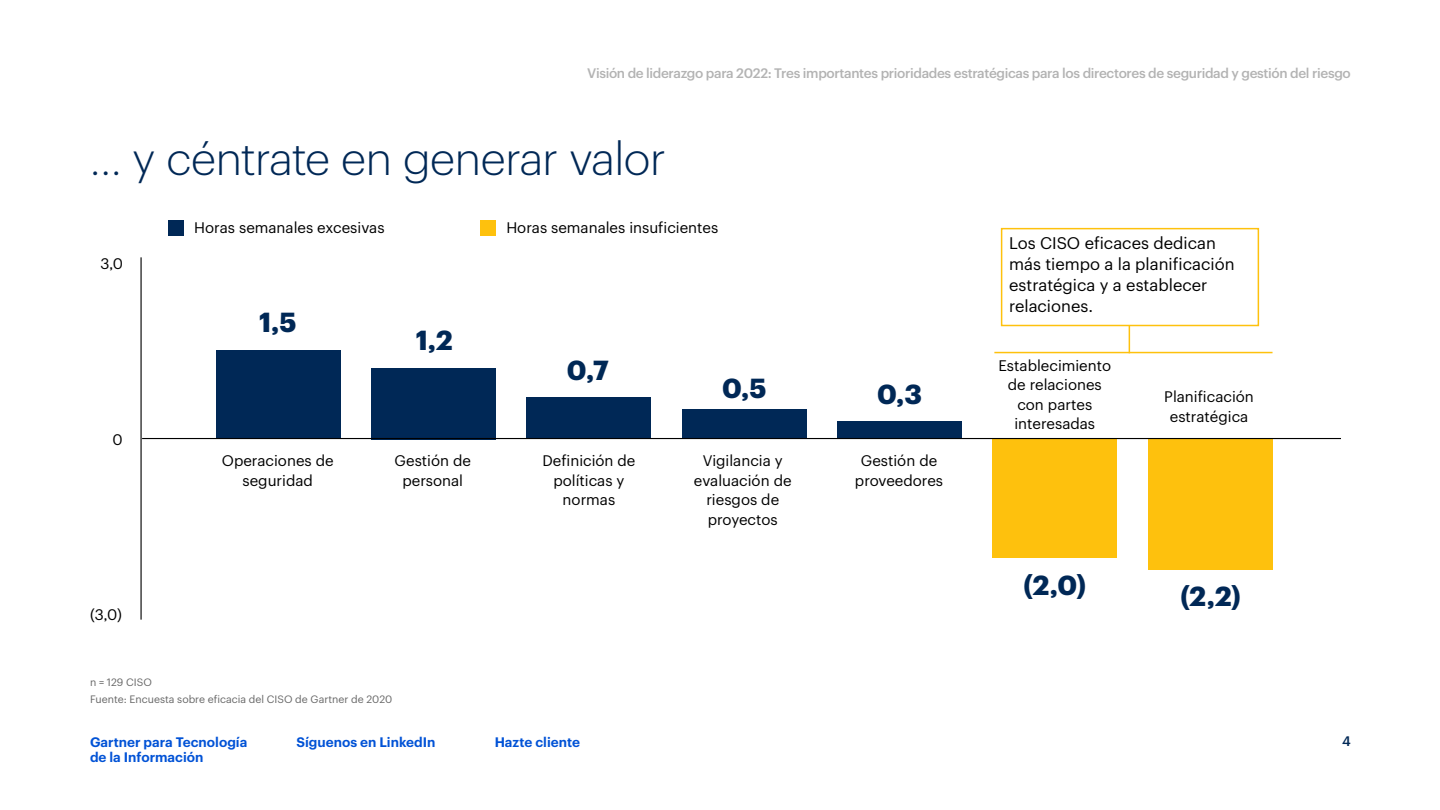
<style>
.page{position:relative;width:1440px;height:810px;background:#fff}
.page>*{position:absolute;margin:0;border:0;box-sizing:border-box;transform-origin:0 0}
._30_pt_page_header{font:300 45px "Graphik";letter-spacing:-.015em;color:#002856}
.PAGE_TITLE{font:700 27px "Graphik";color:#002856}
._2__Graphic_title_G{font:16.5px/21px "Graphik";color:#000}
._3__Body_text_G_reg{font:15px/19.5px "Graphik";color:#000;text-align:center}
.t1{font:500 13.5px "Graphik";letter-spacing:-.025em;color:#b3b3b3}
._3__Body_text_G_reg-2{font:600 13.5px/15px "Graphik";color:#0052d6}
.t2{font:500 13.5px "Graphik";color:#002856}
.source{font:10.5px "Graphik";color:#666}
</style>
<div class="page">
<div style="left:168px;top:220px;width:15px;height:16px;background:#002856"></div>
<div style="left:480px;top:220px;width:16px;height:16px;background:#fec10d"></div>
<div style="left:1148px;top:439px;width:124px;height:131px;background:#fec10d"></div>
<div style="left:992px;top:439px;width:125px;height:119px;background:#fec10d"></div>
<div style="left:837px;top:421px;width:125px;height:18px;background:#002856"></div>
<div style="left:682px;top:410px;width:124px;height:29px;background:#002856"></div>
<div style="left:526px;top:398px;width:125px;height:41px;background:#002856"></div>
<div style="left:371px;top:368px;width:125px;height:71px;background:#002856"></div>
<div style="left:216px;top:350px;width:124px;height:89px;background:#002856"></div>
<hr style="left:140px;top:257px;width:2px;height:363px;background:#000">
<hr style="left:1128px;top:282px;width:2px;height:71px;background:#fec10d">
<hr style="left:994px;top:352px;width:278px;height:1px;background:#fec10d">
<div style="left:1001px;top:229px;width:257px;height:96px;background:#fff"></div>
<div style="left:1001px;top:228px;width:258px;height:98px;border:2px solid #fec10d"></div>
<hr style="left:142px;top:438px;width:1199px;height:1px;background:#000">
<p class="t1" style="left:587px;top:63px;width:765px">Visión de liderazgo para 2022: Tres importantes prioridades estratégicas para los directores de seguridad y gestión del riesgo</p>
<p class="_30_pt_page_header" style="left:90px;top:126px;width:577px">… y céntrate en generar valor</p>
<p class="_3__Body_text_G_reg" style="left:100px;top:253px;width:24px">3,0</p>
<p class="_3__Body_text_G_reg" style="left:112px;top:428px;width:12px">0</p>
<p class="_3__Body_text_G_reg" style="left:90px;top:603px;width:34px">(3,0)</p>
<p class="_3__Body_text_G_reg" style="left:194px;top:216px;width:192px">Horas semanales excesivas</p>
<p class="_3__Body_text_G_reg" style="left:506px;top:216px;width:213px">Horas semanales insuficientes</p>
<p class="PAGE_TITLE" style="left:259px;top:302px;width:39px">1,5</p>
<p class="PAGE_TITLE" style="left:416px;top:319px;width:39px">1,2</p>
<p class="PAGE_TITLE" style="left:567px;top:350px;width:43px">0,7</p>
<p class="PAGE_TITLE" style="left:722px;top:367px;width:46px">0,5</p>
<p class="PAGE_TITLE" style="left:877px;top:373px;width:46px">0,3</p>
<p class="_3__Body_text_G_reg" style="left:222px;top:450px;width:113px">Operaciones de seguridad</p>
<p class="_3__Body_text_G_reg" style="left:394px;top:450px;width:78px">Gestión de personal</p>
<p class="_3__Body_text_G_reg" style="left:542px;top:450px;width:95px">Definición de políticas y normas</p>
<p class="_3__Body_text_G_reg" style="left:694px;top:450px;width:99px">Vigilancia y evaluación de riesgos de proyectos</p>
<p class="_3__Body_text_G_reg" style="left:855px;top:450px;width:90px">Gestión de proveedores</p>
<p class="source" style="left:90px;top:674px;width:63px">n = 129 CISO</p>
<p class="source" style="left:90px;top:691px;width:304px">Fuente: Encuesta sobre eficacia del CISO de Gartner de 2020</p>
<p class="_3__Body_text_G_reg-2" style="left:90px;top:733px;width:159px">Gartner para Tecnología de la Información</p>
<p class="_3__Body_text_G_reg-2" style="left:296px;top:733px;width:140px">Síguenos en LinkedIn</p>
<p class="_3__Body_text_G_reg-2" style="left:495px;top:733px;width:87px">Hazte cliente</p>
<p class="_2__Graphic_title_G" style="left:1009px;top:232px;width:227px">Los CISO eficaces dedican más tiempo a la planificación estratégica y a establecer relaciones.</p>
<p class="_3__Body_text_G_reg" style="left:998px;top:354px;width:114px">Establecimiento de relaciones con partes interesadas</p>
<p class="_3__Body_text_G_reg" style="left:1164px;top:386px;width:91px">Planificación estratégica</p>
<p class="PAGE_TITLE" style="left:1023px;top:565px;width:64px">(2,0)</p>
<p class="PAGE_TITLE" style="left:1180px;top:575px;width:62px">(2,2)</p>
<p class="t2" style="left:1342px;top:731px;width:10px">4</p>
</div>
